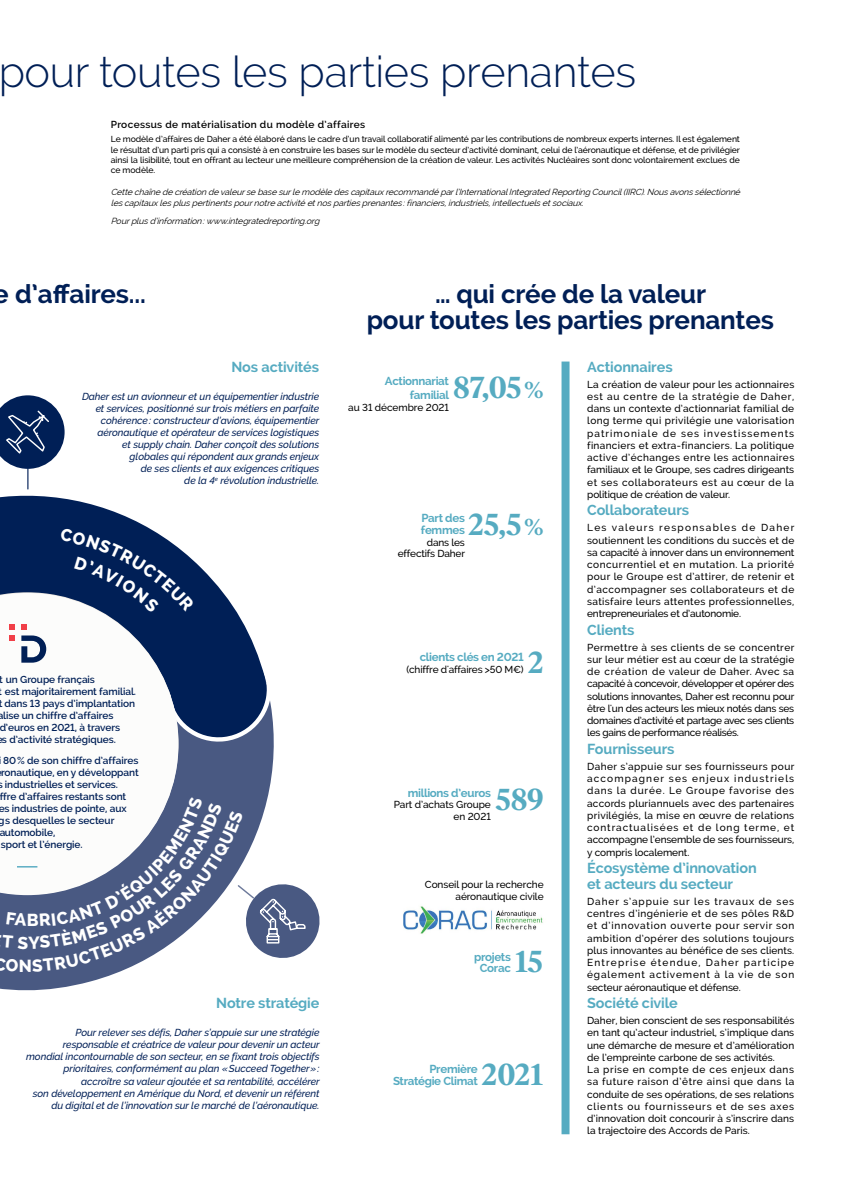
<style>
.page{position:relative;width:851px;height:1191px;background:#fff}
.page>*{position:absolute;margin:0;border:0;box-sizing:border-box;transform-origin:0 0}
.t1{font:300 43.2px "Raleway";letter-spacing:-.01em;color:#001f56}
.t2{font:700 30.2px "Ivar Headline";letter-spacing:-.01em;color:#56abc1}
.t3{font:700 25.9px/25.9px "Raleway";letter-spacing:-.005em;color:#001f56;text-align:center}
.t4{font:800 17.3px "Raleway";color:#fff}
.t5{font:700 14.4px/15.8px "Raleway";letter-spacing:-.005em;color:#56abc1}
.t6{font:700 11.5px/11.5px "Raleway";letter-spacing:-.025em;color:#56abc1;text-align:right}
.t7{font:500 10.1px/12.2px "Raleway";letter-spacing:-.01em;color:#000;text-align:justify}
.t8{font:italic 500 10.1px/12.1px "Raleway";letter-spacing:-.005em;color:#001f56;text-align:right}
.t9{font:600 10.1px "Raleway";letter-spacing:-.005em;color:#001f56}
.t10{font:600 10.1px "Raleway";letter-spacing:.035em;color:#000}
.t11{font:500 8.6px/10.4px "Raleway";letter-spacing:-.01em;color:#000;text-align:justify}
.notes{font:italic 8.6px/10.4px "Raleway";color:#000}
.s1{font-size:23px}
</style>
<div class="page">
<svg style="left:0;top:489px;width:149px;height:39px;fill:#001f56"></svg>
<svg style="left:0;top:395px;width:65px;height:74px"></svg>
<hr style="left:27px;top:468px;width:2px;height:21px;background:#001f56">
<img style="left:403px;top:906px;width:140px;height:28px">
<div style="left:561px;top:361px;width:8px;height:773px;background:#56abc1"></div>
<svg style="left:0;top:528px;width:320px;height:454px"></svg>
<h1 class="t1" style="left:-2px;top:47px;width:639px">pour toutes les parties prenantes</h1>
<p class="t10" style="left:111px;top:119px;width:256px">Processus de matérialisation du modèle d’affaires</p>
<p class="t11" style="left:111px;top:134px;width:630px">Le modèle d’affaires de Daher a été élaboré dans le cadre d’un travail collaboratif alimenté par les contributions de nombreux experts internes. Il est également le résultat d’un parti pris qui a consisté à en construire les bases sur le modèle du secteur d’activité dominant, celui de l’aéronautique et défense, et de privilégier ainsi la lisibilité, tout en offrant au lecteur une meilleure compréhension de la création de valeur. Les activités Nucléaires sont donc volontairement exclues de ce modèle.</p>
<p class="notes" style="left:111px;top:187px;width:633px">Cettechaînedecréationdevaleursebasesurlemodèledescapitauxrecommandéparl’InternationalIntegrated Reporting Council(IIRC).Nousavonssélectionné lescapitauxlespluspertinentspournotreactivitéetnospartiesprenantes :financiers,industriels,intellectuelsetsociaux.</p>
<p class="notes" style="left:111px;top:216px;width:213px">Pourplusd’information:www.integratedreporting.org</p>
<h3 class="t3" style="left:-6px;top:281px;width:154px">e d’affaires...</h3>
<p class="t5" style="left:231px;top:359px;width:89px">Nos activités</p>
<p class="t8" style="left:82px;top:390px;width:239px">Daher est un avionneur et un équipementier industrie et services, positionné sur trois métiers en parfaite cohérence: constructeur d’avions, équipementier aéronautique et opérateur de services logistiques<br>et supply chain. Daher conçoit des solutions globales qui répondent aux grands enjeux<br>de ses clients et aux exigences critiques<br>de la 4<sup>e</sup> révolution industrielle.</p>
<p class="t9" style="left:0;top:673px;width:97px">t un Groupe français</p>
<p class="t9" style="left:-1px;top:685px;width:139px">t est majoritairement familial.</p>
<p class="t9" style="left:-1px;top:697px;width:138px">t dans 13 pays d’implantation</p>
<p class="t9" style="left:-2px;top:709px;width:117px">alise un chiffre d’affaires</p>
<p class="t9" style="left:0;top:722px;width:122px">d’euros en 2021, à travers</p>
<p class="t9" style="left:2px;top:734px;width:115px">s d’activité stratégiques.</p>
<p class="t9" style="left:3px;top:754px;width:137px">80% de son chiffre d’affaires</p>
<p class="t9" style="left:1px;top:766px;width:139px">ronautique, en y développant</p>
<p class="t9" style="left:5px;top:778px;width:115px">industrielles et services.</p>
<p class="t9" style="left:-1px;top:790px;width:128px">ffre d’affaires restants sont</p>
<p class="t9" style="left:-2px;top:802px;width:130px">es industries de pointe, aux</p>
<p class="t9" style="left:-1px;top:814px;width:117px">gs desquelles le secteur</p>
<p class="t9" style="left:-1px;top:826px;width:58px">automobile,</p>
<p class="t9" style="left:1px;top:839px;width:83px">sport et l’énergie.</p>
<h3 class="t4" style="left:27px;top:910px;width:13px">B</h3>
<h3 class="t4" style="left:19px;top:956px;width:15px">N</h3>
<p class="t5" style="left:216px;top:995px;width:105px">Notre stratégie</p>
<p class="t8" style="left:26px;top:1026px;width:295px">Pour relever ses défis, Daher s’appuie sur une stratégie responsable et créatrice de valeur pour devenir un acteur mondial incontournable de son secteur, en se fixant trois objectifs prioritaires, conformément au plan «Succeed Together»: accroître sa valeur ajoutée et sa rentabilité, accélérer<br>son développement en Amérique du Nord, et devenir un référent du digital et de l’innovation sur le marché de l’aéronautique.</p>
<p class="t3" style="left:366px;top:281px;width:408px">… qui crée de la valeur<br>pour toutes les parties prenantes</p>
<p class="t2" style="left:453px;top:370px;width:92px">87,05<span class="s1">%</span></p>
<p class="t6" style="left:385px;top:374px;width:66px;line-height:13.8px">Actionnariat familial</p>
<p class="t7" style="left:348px;top:401px;width:102px">au 31 décembre 2021</p>
<p class="t2" style="left:468px;top:507px;width:77px">25,5<span class="s1">%</span></p>
<p class="t6" style="left:421px;top:513px;width:45px;text-align:left">Part des femmes</p>
<p class="t7" style="left:397px;top:536px;width:69px;line-height:11.5px;text-align:right">dans les effectifs Daher</p>
<p class="t2" style="left:528px;top:645px;width:17px">2</p>
<p class="t6" style="left:419px;top:651px;width:106px">clients clés en 2021</p>
<p class="t7" style="left:406px;top:663px;width:119px">(chiffre d'affaires &gt;50 M€)</p>
<p class="t2" style="left:496px;top:781px;width:49px">589</p>
<p class="t6" style="left:407px;top:786px;width:85px">millions d’euros</p>
<p class="t7" style="left:393px;top:798px;width:99px;line-height:11.5px;text-align:right">Part d’achats Groupe en 2021</p>
<p class="t7" style="left:425px;top:879px;width:120px;line-height:11.5px;text-align:right">Conseil pour la recherche aéronautique civile</p>
<p class="t2" style="left:515px;top:944px;width:29px">15</p>
<p class="t6" style="left:474px;top:951px;width:38px;text-align:center">projets<br>Corac</p>
<p class="t2" style="left:482px;top:1056px;width:63px">2021</p>
<p class="t6" style="left:393px;top:1063px;width:86px">Première<br>Stratégie Climat</p>
<p class="t5" style="left:587px;top:359px;width:87px">Actionnaires</p>
<p class="t7" style="left:587px;top:378px;width:209px">La création de valeur pour les actionnaires est au centre de la stratégie de Daher, dans un contexte d’actionnariat familial de long terme qui privilégie une valorisation patrimoniale de ses investissements financiers et extra-financiers. La politique active d’échanges entre les actionnaires familiaux et le Groupe, ses cadres dirigeants et ses collaborateurs est au cœur de la politique de création de valeur.</p>
<p class="t5" style="left:587px;top:502px;width:103px">Collaborateurs</p>
<p class="t7" style="left:587px;top:521px;width:209px">Les valeurs responsables de Daher soutiennent les conditions du succès et de sa capacité à innover dans un environnement concurrentiel et en mutation. La priorité pour le Groupe est d’attirer, de retenir et d’accompagner ses collaborateurs et de satisfaire leurs attentes professionnelles, entrepreneuriales et d’autonomie.</p>
<p class="t5" style="left:587px;top:622px;width:49px">Clients</p>
<p class="t7" style="left:587px;top:641px;width:209px">Permettre à ses clients de se concentrer sur leur métier est au cœur de la stratégie de création de valeur de Daher. Avec sa capacité à concevoir, développer et opérer des solutions innovantes, Daher est reconnu pour être l'un des acteurs les mieux notés dans ses domaines d’activité et partage avec ses clients les gains de performance réalisés.</p>
<p class="t5" style="left:587px;top:741px;width:89px">Fournisseurs</p>
<p class="t7" style="left:587px;top:760px;width:209px">Daher s’appuie sur ses fournisseurs pour accompagner ses enjeux industriels dans la durée. Le Groupe favorise des accords pluriannuels avec des partenaires privilégiés, la mise en œuvre de relations contractualisées et de long terme, et accompagne l’ensemble de ses fournisseurs, y compris localement.</p>
<p class="t5" style="left:587px;top:860px;width:171px">Écosystème d’innovation et acteurs du secteur</p>
<p class="t7" style="left:587px;top:895px;width:208px">Daher s’appuie sur les travaux de ses centres d’ingénierie et de ses pôles R&amp;D et d’innovation ouverte pour servir son ambition d’opérer des solutions toujours plus innovantes au bénéfice de ses clients.<br>Entreprise étendue, Daher participe également activement à la vie de son secteur aéronautique et défense.</p>
<p class="t5" style="left:587px;top:995px;width:92px">Société civile</p>
<p class="t7" style="left:587px;top:1014px;width:208px">Daher, bien conscient de ses responsabilités en tant qu’acteur industriel, s’implique dans une démarche de mesure et d’amélioration de l’empreinte carbone de ses activités.</p>
<p class="t7" style="left:587px;top:1063px;width:209px">La prise en compte de ces enjeux dans sa future raison d’être ainsi que dans la conduite de ses opérations, de ses relations clients ou fournisseurs et de ses axes d’innovation doit concourir à s’inscrire dans la trajectoire des Accords de Paris.</p>
</div>
